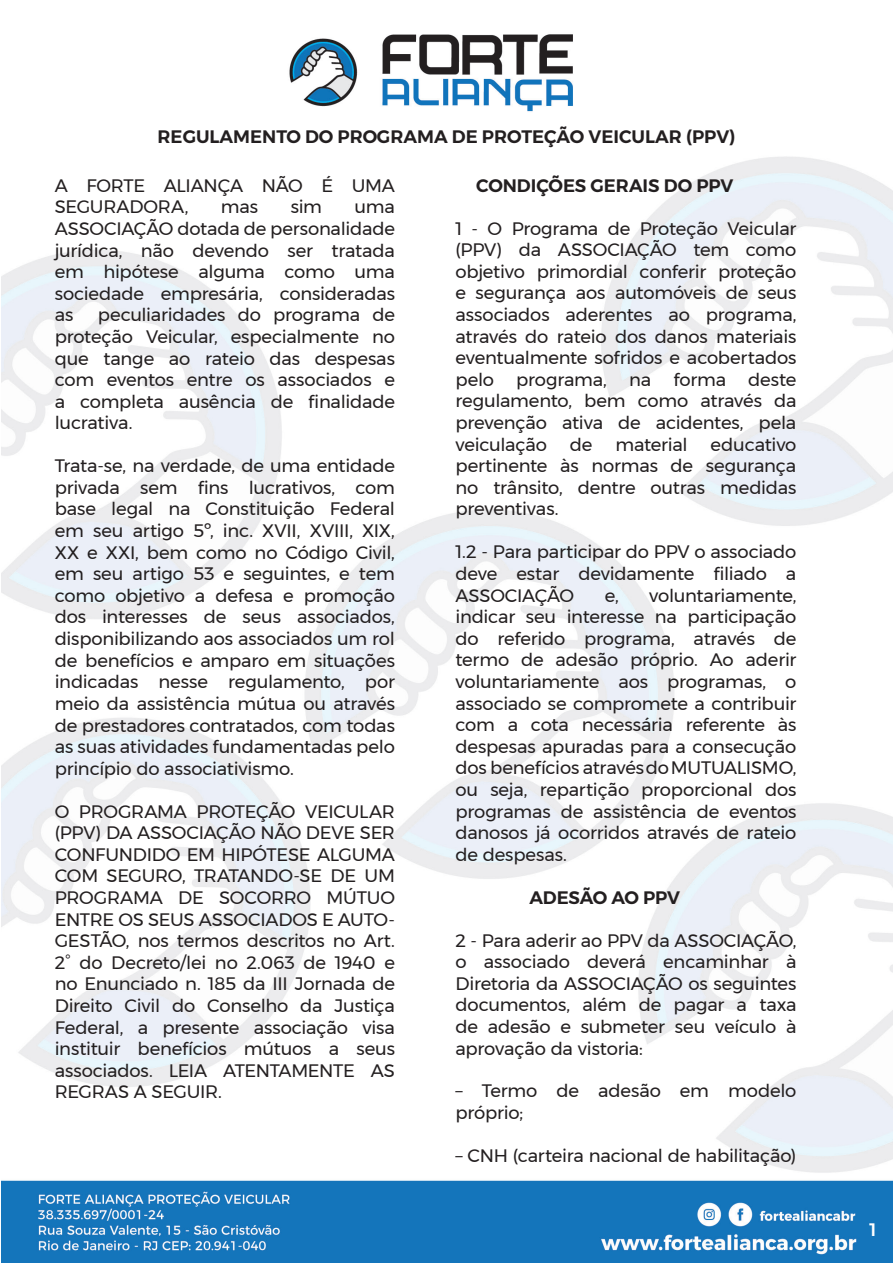
<style>
.page{position:relative;width:893px;height:1263px;background:#fff}
.page>*{position:absolute;margin:0;border:0;box-sizing:border-box;transform-origin:0 0}
.Texto_corrido{font:18px/21.6px "Montserrat";letter-spacing:-.01em;color:#231f20;text-align:justify}
.Subtítulo{font:600 18px "Montserrat";color:#231f20}
.t1{font:500 18px "Montserrat";color:#fff}
</style>
<div class="page">
<img style="left:1px;top:34px;width:892px;height:1229px">
<p class="Subtítulo" style="left:158px;top:122px;width:579px">REGULAMENTO DO PROGRAMA DE PROTEÇÃO VEICULAR (PPV)</p>
<p class="Texto_corrido" style="left:55px;top:174px;width:342px">A FORTE ALIANÇA NÃO É UMA<br>SEGURADORA,</p>
<p class="Subtítulo" style="left:476px;top:171px;width:258px">CONDIÇÕES GERAIS DO PPV</p>
<p class="Texto_corrido" style="left:455px;top:217px;width:342px">1 - O Programa de Proteção Veicular (PPV) da ASSOCIAÇÃO tem como objetivo primordial conferir proteção e segurança aos automóveis de seus associados aderentes ao programa, através do rateio dos danos materiais eventualmente sofridos e acobertados pelo programa, na forma deste regulamento, bem como através da prevenção ativa de acidentes, pela veiculação</p>
<p class="Texto_corrido" style="left:221px;top:196px;width:39px">mas</p>
<p class="Texto_corrido" style="left:291px;top:196px;width:33px">sim</p>
<p class="Texto_corrido" style="left:55px;top:196px;width:342px;text-indent:300px">uma ASSOCIAÇÃO dotada de personalidade jurídica, não devendo ser tratada em hipótese alguma como uma sociedade empresária, consideradas as</p>
<p class="Texto_corrido" style="left:55px;top:304px;width:342px;text-indent:43px">peculiaridades do programa de proteção Veicular, especialmente no que tange ao rateio das despesas com eventos entre os associados e a completa ausência de finalidade lucrativa.</p>
<p class="Texto_corrido" style="left:55px;top:455px;width:342px">Trata-se, na verdade, de uma entidade privada sem fins lucrativos, com base legal na Constituição Federal em seu artigo 5º, inc. XVII, XVIII, XIX, XX e XXI, bem como no Código Civil, em seu artigo 53 e seguintes, e tem como objetivo a defesa e promoção dos interesses de seus associados, disponibilizando aos associados um rol de benefícios e amparo em situações indicadas nesse regulamento, por meio da assistência mútua ou através de prestadores contratados, com todas as suas atividades fundamentadas pelo princípio do associativismo.</p>
<p class="Texto_corrido" style="left:55px;top:800px;width:342px">O PROGRAMA PROTEÇÃO VEICULAR (PPV) DA ASSOCIAÇÃO NÃO DEVE SER CONFUNDIDO EM HIPÓTESE ALGUMA COM SEGURO, TRATANDO-SE DE UM PROGRAMA DE SOCORRO MÚTUO ENTRE OS SEUS ASSOCIADOS E AUTO-GESTÃO, nos termos descritos no Art.<br>2° do Decreto/lei no 2.063 de 1940 e no Enunciado n. 185 da III Jornada de Direito Civil do Conselho da Justiça Federal, a presente associação visa instituir benefícios mútuos a seus associados. LEIA ATENTAMENTE AS REGRAS A SEGUIR.</p>
<p class="Texto_corrido" style="left:455px;top:433px;width:342px;text-indent:255px">educativo pertinente às normas de segurança no trânsito, dentre outras medidas preventivas.</p>
<p class="Texto_corrido" style="left:455px;top:541px;width:342px">1.2 - Para participar do PPV o associado deve estar devidamente filiado a ASSOCIAÇÃO</p>
<p class="Texto_corrido" style="left:570px;top:433px;width:24px">de</p>
<p class="Texto_corrido" style="left:615px;top:433px;width:74px">material</p>
<p class="Texto_corrido" style="left:455px;top:584px;width:342px;text-indent:194px">voluntariamente, indicar seu interesse na participação do referido programa, através de termo de adesão próprio. Ao aderir voluntariamente aos programas, o associado se compromete a contribuir com a cota necessária referente às despesas apuradas para a consecução dos benefícios através do MUTUALISMO, ou seja, repartição proporcional dos programas de assistência de eventos danosos já ocorridos através de rateio de despesas.</p>
<p class="Subtítulo" style="left:529px;top:883px;width:152px">ADESÃO AO PPV</p>
<p class="Texto_corrido" style="left:455px;top:929px;width:342px">2 - Para aderir ao PPV da ASSOCIAÇÃO, o associado deverá encaminhar à Diretoria da ASSOCIAÇÃO os seguintes documentos, além de pagar a taxa de adesão e submeter seu veículo à aprovação da vistoria:</p>
<p class="Texto_corrido" style="left:455px;top:1080px;width:342px">– Termo de adesão em modelo próprio;</p>
<p class="Texto_corrido" style="left:455px;top:1144px;width:342px">– CNH (carteira nacional de habilitação)</p>
<p class="Texto_corrido" style="left:605px;top:584px;width:15px">e,</p>
<p class="t1" style="left:870px;top:1215px;width:8px">1</p>
</div>
